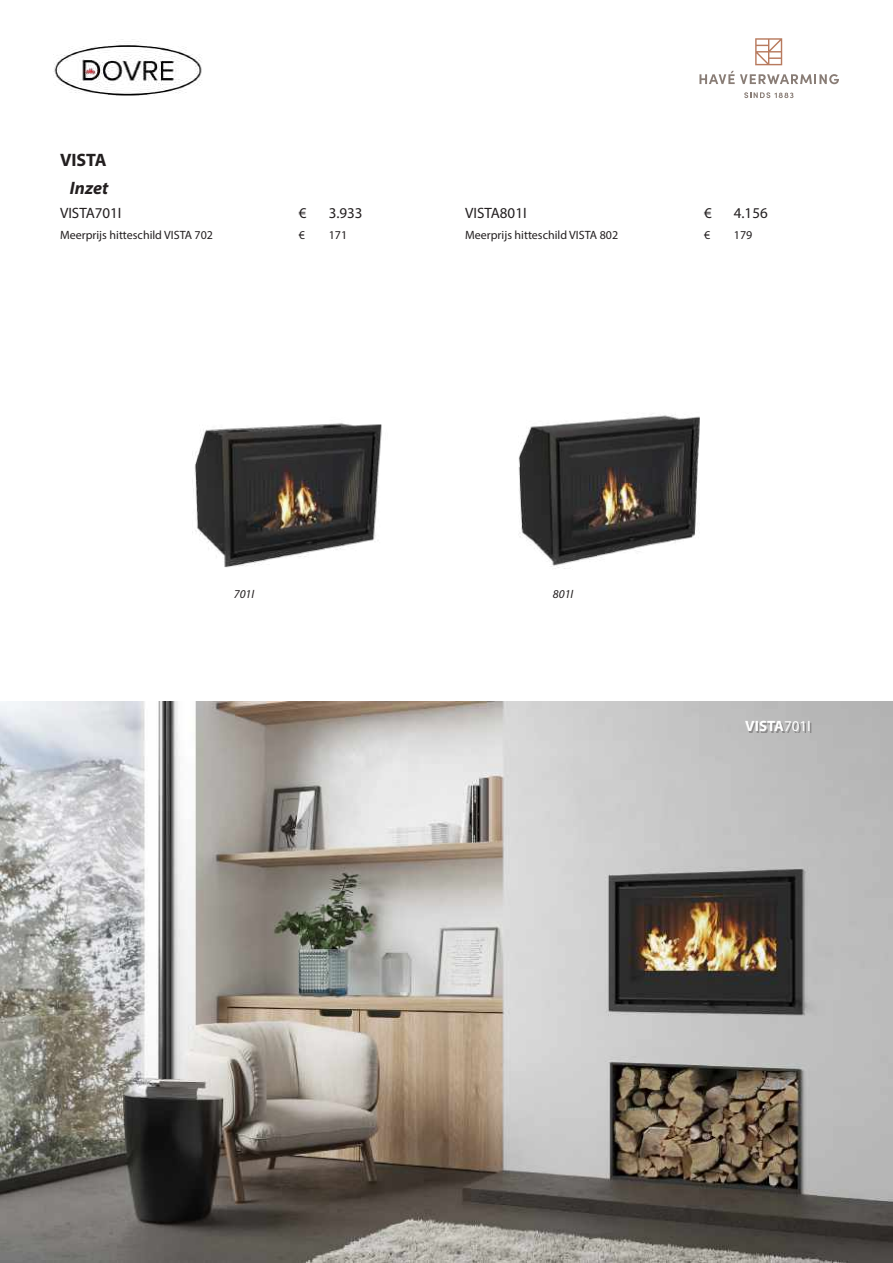
<style>
.page{position:relative;width:893px;height:1263px;background:#fff}
.page>*{position:absolute;margin:0;border:0;box-sizing:border-box;transform-origin:0 0}
.t1{font:700 18px "Myriad Pro";color:#231f20}
.t2{font:italic 700 18px "Myriad Pro";color:#231f20}
.t3{font:15px "Myriad Pro";color:#231f20}
.t4{font:700 15px "Myriad Pro";color:#fff}
.t5{font:12px "Myriad Pro";color:#231f20}
.t6{font:italic 12px "Myriad Pro";color:#231f20}
.s1{font-weight:400}
</style>
<div class="page">
<img style="left:53px;top:39px;width:149px;height:57px">
<svg style="left:699px;top:71px;width:140px;height:13px"></svg>
<svg style="left:744px;top:92px;width:49px;height:6px"></svg>
<svg style="left:755px;top:38px;width:27px;height:27px"></svg>
<img style="left:193px;top:423px;width:189px;height:145px">
<img style="left:0;top:702px;width:893px;height:561px">
<img style="left:518px;top:414px;width:182px;height:155px">
<div style="left:747px;top:722px;width:64px;height:11px;background:#231f20;opacity:.32"></div>
<h1 class="t1" style="left:60px;top:148px;width:48px">VISTA</h1>
<h1 class="t2" style="left:70px;top:177px;width:40px">Inzet</h1>
<p class="t3" style="left:60px;top:203px;width:63px">VISTA701I</p>
<p class="t3" style="left:299px;top:203px;width:9px">€</p>
<p class="t3" style="left:329px;top:203px;width:35px">3.933</p>
<p class="t5" style="left:60px;top:227px;width:155px">Meerprijs hitteschild VISTA 702</p>
<p class="t5" style="left:299px;top:227px;width:8px">€</p>
<p class="t5" style="left:329px;top:227px;width:20px">171</p>
<p class="t3" style="left:465px;top:203px;width:63px">VISTA801I</p>
<p class="t3" style="left:704px;top:203px;width:9px">€</p>
<p class="t3" style="left:734px;top:203px;width:35px">4.156</p>
<p class="t5" style="left:465px;top:227px;width:155px">Meerprijs hitteschild VISTA 802</p>
<p class="t5" style="left:704px;top:227px;width:8px">€</p>
<p class="t5" style="left:734px;top:227px;width:20px">179</p>
<p class="t6" style="left:234px;top:587px;width:22px">701I</p>
<p class="t6" style="left:553px;top:587px;width:22px">801I</p>
<p class="t4" style="left:745px;top:716px;width:67px">VISTA<span class="s1">701I</span></p>
</div>
